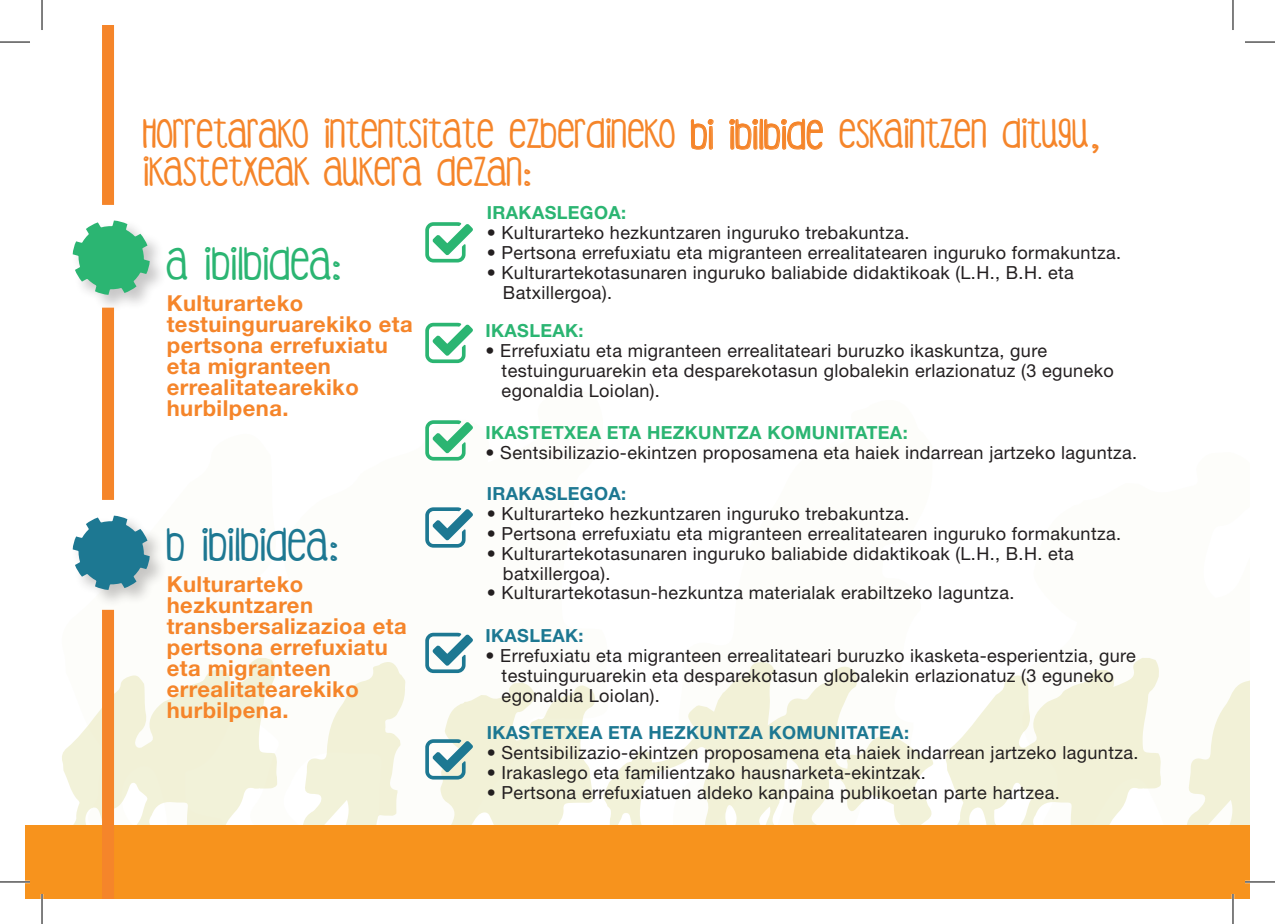
<style>
.page{position:relative;width:1275px;height:924px;background:#fff}
.page>*{position:absolute;margin:0;border:0;box-sizing:border-box;transform-origin:0 0}
.t1{font:30px "DJB Coffee Shoppe Espresso";letter-spacing:-.025em;color:#2bb572}
.t2{font:30px "DJB Coffee Shoppe Espresso";letter-spacing:-.025em;color:#1d7892}
.t3{font:27px "DJB Coffee Shoppe Espresso";letter-spacing:-.025em;color:#f5852a}
.t4{font:700 22px/21px "Helvetica Neue";letter-spacing:.02em;color:#f5852a}
.t5{font:18px/20px "Helvetica Neue";letter-spacing:.02em;color:#231f20}
.t6{font:700 18px "Helvetica Neue";letter-spacing:.02em;color:#2bb572}
.t7{font:700 18px "Helvetica Neue";letter-spacing:.02em;color:#1d7892}
</style>
<div class="page">
<svg style="left:603px;top:662px;width:330px;height:162px"></svg>
<svg style="left:303px;top:662px;width:102px;height:162px"></svg>
<svg style="left:62px;top:657px;width:216px;height:167px"></svg>
<svg style="left:1187px;top:680px;width:63px;height:144px"></svg>
<svg style="left:945px;top:658px;width:216px;height:166px"></svg>
<div style="left:25px;top:824px;width:1225px;height:74px;background:#f7931d"></div>
<div style="left:71px;top:218px;width:97px;height:95px;background:#231f20;opacity:.25"></div>
<svg style="left:73px;top:220px;width:77px;height:75px"></svg>
<div style="left:71px;top:513px;width:97px;height:95px;background:#231f20;opacity:.25"></div>
<svg style="left:73px;top:515px;width:77px;height:74px"></svg>
<svg style="left:425px;top:222px;width:48px;height:40px"></svg>
<svg style="left:425px;top:322px;width:48px;height:41px"></svg>
<svg style="left:425px;top:420px;width:48px;height:40px"></svg>
<svg style="left:425px;top:507px;width:48px;height:40px"></svg>
<svg style="left:425px;top:632px;width:48px;height:40px"></svg>
<svg style="left:425px;top:682px;width:170px;height:143px"></svg>
<div style="left:102px;top:25px;width:12px;height:180px;background:#f5852a"></div>
<div style="left:102px;top:307px;width:12px;height:192px;background:#f5852a"></div>
<div style="left:102px;top:609px;width:12px;height:289px;background:#f5852a"></div>
<svg style="left:691px;top:119px;width:23px;height:31px"></svg>
<svg style="left:729px;top:118px;width:94px;height:32px"></svg>
<hr style="left:0;top:880px;width:30px;height:2px;background:#fff">
<hr style="left:1245px;top:880px;width:30px;height:2px;background:#fff">
<hr style="left:41px;top:893px;width:2px;height:30px;background:#fff">
<hr style="left:1231px;top:893px;width:3px;height:30px;background:#fff">
<hr style="left:0;top:42px;width:30px;height:1px;background:#000">
<hr style="left:1245px;top:42px;width:30px;height:1px;background:#000">
<hr style="left:0;top:881px;width:30px;height:1px;background:#000">
<hr style="left:1245px;top:881px;width:30px;height:1px;background:#000">
<hr style="left:42px;top:0;width:1px;height:30px;background:#000">
<hr style="left:42px;top:893px;width:1px;height:30px;background:#000">
<hr style="left:1232px;top:0;width:1px;height:30px;background:#000">
<hr style="left:1232px;top:893px;width:1px;height:30px;background:#000">
<p class="t3" style="left:143px;top:123px;width:956px">HORRETARAKO INTENTSITATE EZBERDINEKO BI IBILBIDE ESKAINTZEN DITUGU,</p>
<p class="t3" style="left:143px;top:161px;width:389px">IKASTETXEAK AUKERA DEZAN:</p>
<p class="t1" style="left:167px;top:252px;width:175px">A IBILBIDEA:</p>
<p class="t4" style="left:167px;top:292px;width:247px">Kulturarteko testuinguruarekiko eta pertsona errefuxiatu eta migranteen errealitatearekiko hurbilpena.</p>
<p class="t2" style="left:167px;top:533px;width:173px">B IBILBIDEA:</p>
<p class="t4" style="left:167px;top:573px;width:138px">Kulturarteko</p>
<p class="t4" style="left:167px;top:594px;width:148px">hezkuntzaren</p>
<p class="t4" style="left:167px;top:615px;width:241px">transbersalizazioa eta pertsona errefuxiatu</p>
<p class="t4" style="left:167px;top:657px;width:166px">eta migranteen</p>
<p class="t4" style="left:167px;top:678px;width:193px">errealitatearekiko</p>
<p class="t4" style="left:167px;top:699px;width:123px">hurbilpena.</p>
<p class="t6" style="left:487px;top:201px;width:141px">IRAKASLEGOA:</p>
<p class="t5" style="left:487px;top:222px;width:424px">• Kulturarteko hezkuntzaren inguruko trebakuntza.</p>
<p class="t5" style="left:487px;top:242px;width:636px">• Pertsona errefuxiatu eta migranteen errealitatearen inguruko formakuntza.</p>
<p class="t5" style="left:503px;top:262px;width:572px;text-indent:-16px">• Kulturartekotasunaren inguruko baliabide didaktikoak (L.H., B.H. eta<br>Batxillergoa).</p>
<p class="t6" style="left:485px;top:319px;width:100px">IKASLEAK:</p>
<p class="t5" style="left:501px;top:340px;width:613px;text-indent:-16px">• Errefuxiatu eta migranteen errealitateari buruzko ikaskuntza, gure testuinguruarekin eta desparekotasun globalekin erlazionatuz (3 eguneko egonaldia Loiolan).</p>
<p class="t6" style="left:485px;top:421px;width:424px">IKASTETXEA ETA HEZKUNTZA KOMUNITATEA:</p>
<p class="t5" style="left:485px;top:442px;width:653px">• Sentsibilizazio-ekintzen proposamena eta haiek indarrean jartzeko laguntza.</p>
<p class="t7" style="left:487px;top:482px;width:141px">IRAKASLEGOA:</p>
<p class="t5" style="left:487px;top:502px;width:424px">• Kulturarteko hezkuntzaren inguruko trebakuntza.</p>
<p class="t5" style="left:487px;top:522px;width:636px">• Pertsona errefuxiatu eta migranteen errealitatearen inguruko formakuntza.</p>
<p class="t5" style="left:503px;top:542px;width:572px;text-indent:-16px">• Kulturartekotasunaren inguruko baliabide didaktikoak (L.H., B.H. eta batxillergoa).</p>
<p class="t5" style="left:487px;top:582px;width:529px">• Kulturartekotasun-hezkuntza materialak erabiltzeko laguntza.</p>
<p class="t7" style="left:485px;top:624px;width:100px">IKASLEAK:</p>
<p class="t5" style="left:501px;top:645px;width:636px;text-indent:-16px">• Errefuxiatu eta migranteen errealitateari buruzko ikasketa-esperientzia, gure testuinguruarekin eta desparekotasun globalekin erlazionatuz (3 eguneko egonaldia Loiolan).</p>
<p class="t7" style="left:487px;top:721px;width:424px">IKASTETXEA ETA HEZKUNTZA KOMUNITATEA:</p>
<p class="t5" style="left:487px;top:741px;width:653px">• Sentsibilizazio-ekintzen proposamena eta haiek indarrean jartzeko laguntza.</p>
<p class="t5" style="left:487px;top:761px;width:440px">• Irakaslego eta familientzako hausnarketa-ekintzak.</p>
<p class="t5" style="left:487px;top:781px;width:574px">• Pertsona errefuxiatuen aldeko kanpaina publikoetan parte hartzea.</p>
</div>
